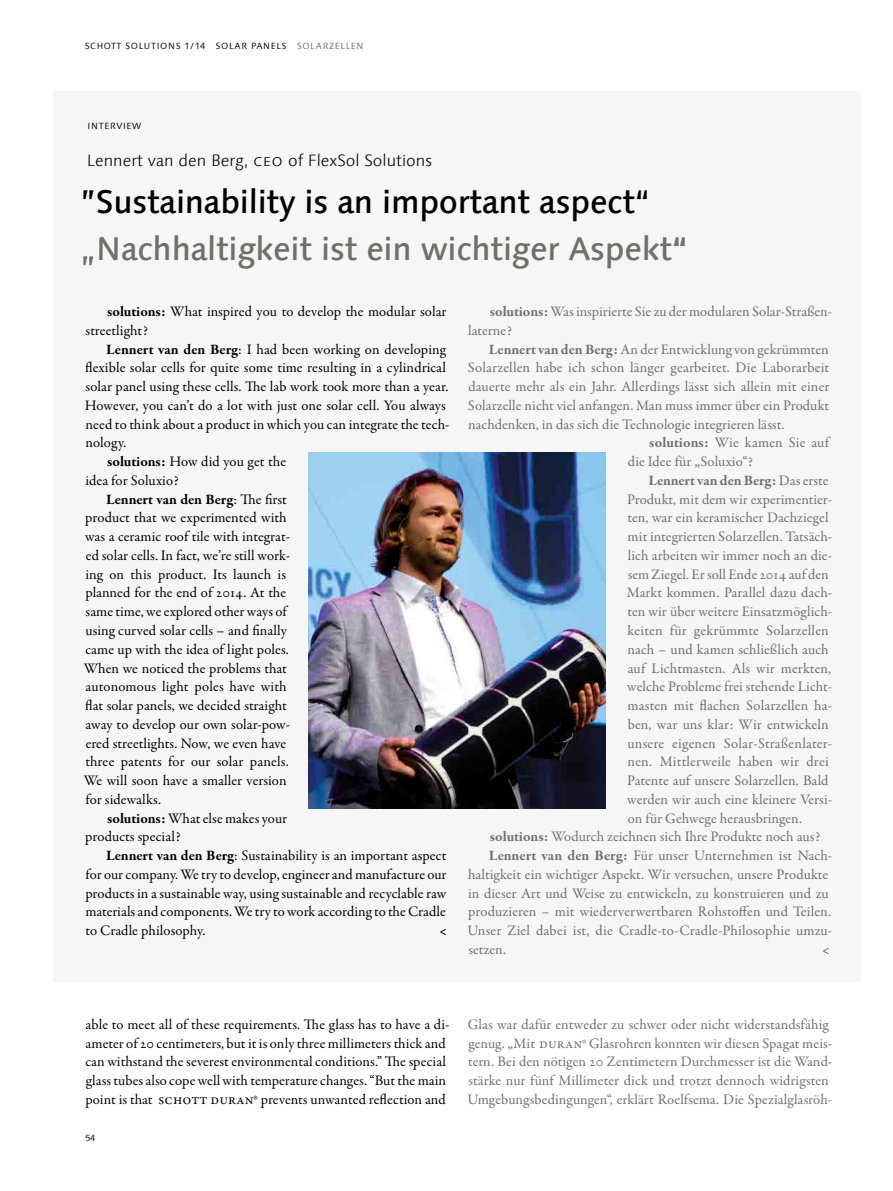
<style>
.page{position:relative;width:893px;height:1191px;background:#fff}
.page>*{position:absolute;margin:0;border:0;box-sizing:border-box;transform-origin:0 0}
.t1{font:500 33px/47px "Linotype Syntax Com";letter-spacing:-.01em;color:#6f6f6e}
.t2{font:300 16.5px "Linotype Syntax Com";color:#000}
.t3{font:14.7px/18.8px "Garamond Premr Pro";letter-spacing:.005em;color:#6f6f6e}
.t4{font:14.7px/18.8px "Garamond Premr Pro";letter-spacing:.005em;color:#000}
.t5{font:700 14.7px "Garamond Premr Pro";color:#000}
.t6{font:700 14.7px "Garamond Premr Pro";letter-spacing:-.005em;color:#6f6f6e}
.t7{font:12px "Linotype Syntax Com";color:#000}
.t8{font:12px "Linotype Syntax Com";color:#6f6f6e}
.t9{font:9px "Linotype Syntax Com";letter-spacing:.075em;color:#000}
.s1{color:#6f6f6e}
.s2{color:#000}
.s3{font-weight:700}
.s4{font-weight:400}
.s5{font-family:"Garamond Premr Pro Capt"}
</style>
<div class="page">
<div style="left:53px;top:91px;width:808px;height:891px;background:#f6f6f6"></div>
<img style="left:308px;top:452px;width:298px;height:356px">
<p class="t9" style="left:85px;top:40px;width:280px">SCHOTT SOLUTIONS 1/14 SOLAR PANELS <span class="s1">SOLARZELLEN</span></p>
<p class="t9" style="left:88px;top:120px;width:55px">INTERVIEW</p>
<p class="t2" style="left:87px;top:150px;width:347px">Lennert van den Berg, CEO of FlexSol Solutions</p>
<h1 class="t1" style="left:80px;top:177px;width:609px"><span class="s2">”Sustainability is an important aspect“ </span>„Nachhaltigkeit ist ein wichtiger Aspekt<span class="s3">“</span></h1>
<p class="t3" style="left:468px;top:302px;width:364px;text-indent:22px"><span class="s3">solutions:</span> Was inspirierte Sie zu der modularen Solar-Straßen&shy;laterne?</p>
<p class="t3" style="left:489px;top:340px;width:341px"><span class="s3">Lennert van den Berg:</span> An der Entwicklung von gekrümmten</p>
<p class="t3" style="left:468px;top:359px;width:363px">Solarzellen habe ich schon länger gearbeitet. Die Laborarbeit</p>
<p class="t3" style="left:468px;top:377px;width:362px">dauerte mehr als ein Jahr. Allerdings lässt sich allein mit einer</p>
<p class="t3" style="left:468px;top:396px;width:363px">Solarzelle nicht viel anfangen. Man muss immer über ein Produkt</p>
<p class="t3" style="left:468px;top:415px;width:318px">nachdenken, in das sich die Technologie integrieren lässt.</p>
<p class="t3" style="left:649px;top:434px;width:181px"><span class="s3">solutions:</span> Wie kamen Sie auf</p>
<p class="t3" style="left:628px;top:452px;width:127px">die Idee für „Soluxio“?</p>
<p class="t6" style="left:648px;top:471px;width:182px">Lennert van den Berg: <span class="s4">Das erste</span></p>
<p class="t3" style="left:627px;top:490px;width:206px">Produkt, mit dem wir experimentier-</p>
<p class="t3" style="left:627px;top:509px;width:203px">ten, war ein keramischer Dachziegel</p>
<p class="t3" style="left:628px;top:527px;width:206px">mit integrierten Solarzellen. Tatsäch-</p>
<p class="t3" style="left:628px;top:546px;width:206px">lich arbeiten wir immer noch an die-</p>
<p class="t3" style="left:628px;top:565px;width:203px">sem Ziegel. Er soll Ende 2014 auf den</p>
<p class="t3" style="left:627px;top:584px;width:207px">Markt kommen. Parallel dazu dach-</p>
<p class="t3" style="left:627px;top:602px;width:206px">ten wir über weitere Einsatzmöglich-</p>
<p class="t3" style="left:628px;top:621px;width:203px">keiten für gekrümmte Solarzellen</p>
<p class="t3" style="left:628px;top:640px;width:203px">nach – und kamen schließlich auch</p>
<p class="t3" style="left:628px;top:659px;width:205px">auf Lichtmasten. Als wir merkten,</p>
<p class="t3" style="left:627px;top:677px;width:206px">welche Probleme frei stehende Licht-</p>
<p class="t3" style="left:628px;top:696px;width:206px">masten mit flachen Solarzellen ha-</p>
<p class="t3" style="left:628px;top:715px;width:203px">ben, war uns klar: Wir entwickeln</p>
<p class="t3" style="left:628px;top:734px;width:206px">unsere eigenen Solar-Straßenlater-</p>
<p class="t3" style="left:628px;top:752px;width:203px">nen. Mittlerweile haben wir drei</p>
<p class="t3" style="left:627px;top:771px;width:203px">Patente auf unsere Solarzellen. Bald</p>
<p class="t3" style="left:627px;top:790px;width:206px">werden wir auch eine kleinere Versi-</p>
<p class="t3" style="left:628px;top:809px;width:176px">on für Gehwege herausbringen.</p>
<p class="t3" style="left:490px;top:827px;width:332px"><span class="s3">solutions:</span> Wodurch zeichnen sich Ihre Produkte noch aus?</p>
<p class="t3" style="left:489px;top:846px;width:345px"><span class="s3">Lennert van den Berg:</span> Für unser Unternehmen ist Nach-</p>
<p class="t3" style="left:468px;top:865px;width:362px">haltigkeit ein wichtiger Aspekt. Wir versuchen, unsere Produkte</p>
<p class="t3" style="left:468px;top:884px;width:362px">in dieser Art und Weise zu entwickeln, zu konstruieren und zu</p>
<p class="t3" style="left:468px;top:902px;width:364px">produzieren – mit wiederverwertbaren Rohstoffen und Teilen.</p>
<p class="t3" style="left:467px;top:921px;width:366px">Unser Ziel dabei ist, die Cradle-to-Cradle-Philosophie umzu-</p>
<p class="t3" style="left:468px;top:940px;width:39px">setzen.</p>
<p class="t8" style="left:823px;top:942px;width:9px">&lt;</p>
<p class="t4" style="left:86px;top:302px;width:362px;text-indent:21px"><span class="s3">solutions:</span> What inspired you to develop the modular solar streetlight?</p>
<p class="t4" style="left:106px;top:340px;width:341px"><span class="s3">Lennert van den Berg</span>: I had been working on developing</p>
<p class="t4" style="left:85px;top:359px;width:362px">flexible solar cells for quite some time resulting in a cylindrical</p>
<p class="t4" style="left:86px;top:377px;width:364px">solar panel using these cells. The lab work took more than a year.</p>
<p class="t4" style="left:85px;top:396px;width:362px">However, you can’t do a lot with just one solar cell. You always</p>
<p class="t4" style="left:85px;top:415px;width:365px">need to think about a product in which you can integrate the tech-</p>
<p class="t4" style="left:85px;top:434px;width:43px">nology.</p>
<p class="t4" style="left:107px;top:452px;width:181px"><span class="s3">solutions:</span> How did you get the</p>
<p class="t4" style="left:85px;top:471px;width:95px">idea for Soluxio?</p>
<p class="t5" style="left:106px;top:490px;width:182px">Lennert van den Berg<span class="s4">: The first</span></p>
<p class="t4" style="left:85px;top:509px;width:203px">product that we experimented with</p>
<p class="t4" style="left:85px;top:527px;width:206px">was a ceramic roof tile with integrat-</p>
<p class="t4" style="left:86px;top:546px;width:206px">ed solar cells. In fact, we’re still work-</p>
<p class="t4" style="left:85px;top:565px;width:202px">ing on this product. Its launch is</p>
<p class="t4" style="left:85px;top:584px;width:202px">planned for the end of 2014. At the</p>
<p class="t4" style="left:86px;top:602px;width:203px">same time, we explored other ways of</p>
<p class="t4" style="left:85px;top:621px;width:203px">using curved solar cells – and finally</p>
<p class="t4" style="left:86px;top:640px;width:205px">came up with the idea of light poles.</p>
<p class="t4" style="left:84px;top:659px;width:205px">When we noticed the problems that</p>
<p class="t4" style="left:86px;top:677px;width:202px">autonomous light poles have with</p>
<p class="t4" style="left:85px;top:696px;width:203px">flat solar panels, we decided straight</p>
<p class="t4" style="left:86px;top:715px;width:206px">away to develop our own solar-pow-</p>
<p class="t4" style="left:86px;top:734px;width:202px">ered streetlights. Now, we even have</p>
<p class="t4" style="left:85px;top:752px;width:205px">three patents for our solar panels.</p>
<p class="t4" style="left:84px;top:771px;width:204px">We will soon have a smaller version</p>
<p class="t4" style="left:85px;top:790px;width:77px">for sidewalks.</p>
<p class="t4" style="left:107px;top:809px;width:182px"><span class="s3">solutions:</span> What else makes your</p>
<p class="t4" style="left:85px;top:827px;width:97px">products special?</p>
<p class="t4" style="left:106px;top:846px;width:342px"><span class="s3">Lennert van den Berg</span>: Sustainability is an important aspect</p>
<p class="t4" style="left:85px;top:865px;width:363px">for our company. We try to develop, engineer and manufacture our</p>
<p class="t4" style="left:85px;top:884px;width:363px">products in a sustainable way, using sustainable and recyclable raw</p>
<p class="t4" style="left:85px;top:902px;width:362px">materials and components. We try to work according to the Cradle</p>
<p class="t4" style="left:85px;top:921px;width:122px">to Cradle philosophy.</p>
<p class="t7" style="left:440px;top:923px;width:9px">&lt;</p>
<p class="t4" style="left:85px;top:1015px;width:366px">able to meet all of these requirements. The glass has to have a di&shy;ameter of 20 centimeters, but it is only three millimeters thick and can withstand the severest environmental conditions.” The special glass tubes also cope well with temperature changes. “But the main point is that SCHOTT DURAN<span class="s5">®</span> prevents unwanted reflection and</p>
<p class="t3" style="left:467px;top:1015px;width:366px">Glas war dafür entweder zu schwer oder nicht widerstandsfähig genug. „Mit DURAN<span class="s5">®</span> Glasrohren konnten wir diesen Spagat meis&shy;tern. Bei den nötigen 20 Zentimetern Durchmesser ist die Wand&shy;stärke nur fünf Millimeter dick und trotzt dennoch widrigsten Umgebungsbedingungen“, erklärt Roelfsema. Die Spezialglasröh-</p>
<p class="t9" style="left:85px;top:1132px;width:12px">54</p>
</div>
